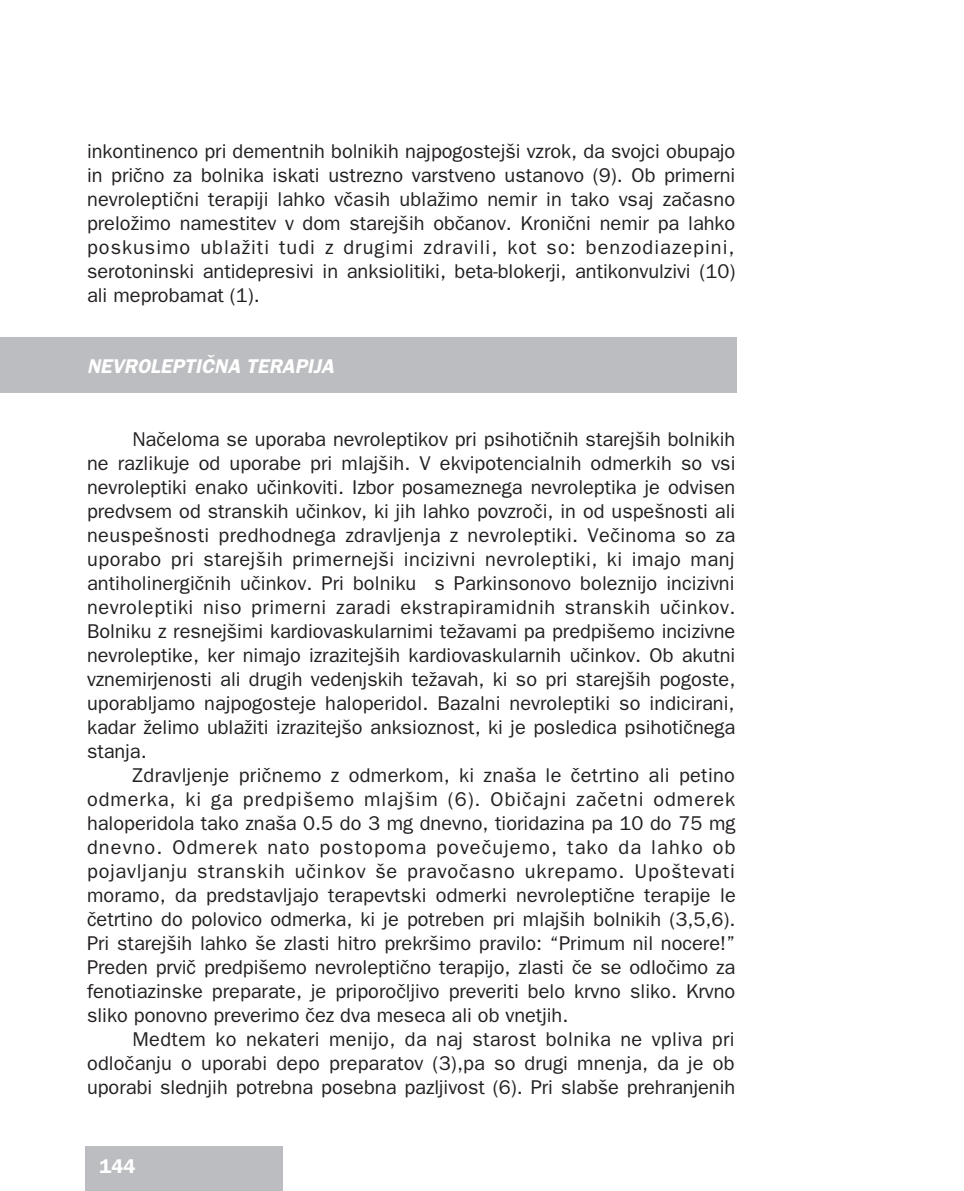
<style>
.page{position:relative;width:964px;height:1191px;background:#fff}
.page>*{position:absolute;margin:0;border:0;box-sizing:border-box;transform-origin:0 0}
.t1{font:20px/24px "SS Franklin Gothic";color:#231f20;text-align:justify}
.t2{font:italic 600 20px "SS Franklin Gothic";color:#fff}
.t3{font:600 20px "SS Franklin Gothic";color:#fff}
</style>
<div class="page">
<div style="left:85px;top:1146px;width:197px;height:45px;background:#bcbdc0"></div>
<div style="left:0;top:337px;width:737px;height:56px;background:#bcbdc0"></div>
<p class="t1" style="left:87px;top:139px;width:650px">inkontinenco pri dementnih bolnikih najpogostej{i vzrok, da svojci obupajo in pri~no za bolnika iskati ustrezno varstveno ustanovo (9). Ob primerni nevrolepti~ni terapiji lahko v~asih ubla`imo nemir in tako vsaj za~asno prelo`imo namestitev v dom starej{ih ob~anov. Kroni~ni nemir pa lahko poskusimo ubla`iti tudi z drugimi zdravili, kot so: benzodiazepini, serotoninski antidepresivi in anksiolitiki, beta-blokerji, antikonvulzivi (10) ali meprobamat (1).</p>
<p class="t2" style="left:87px;top:354px;width:248px">NEVROLEPTI^NA TERAPIJA</p>
<p class="t1" style="left:87px;top:427px;width:650px;text-indent:45px">Na~eloma se uporaba nevroleptikov pri psihoti~nih starej{ih bolnikih ne razlikuje od uporabe pri mlaj{ih. V ekvipotencialnih odmerkih so vsi nevroleptiki enako u~inkoviti. Izbor posameznega nevroleptika je odvisen predvsem od stranskih u~inkov, ki jih lahko povzro~i, in od uspe{nosti ali neuspe{nosti predhodnega zdravljenja z nevroleptiki. Ve~inoma so za uporabo pri starej{ih primernej{i incizivni nevroleptiki, ki imajo manj antiholinergi~nih u~inkov. Pri bolniku s Parkinsonovo boleznijo incizivni nevroleptiki niso primerni zaradi ekstrapiramidnih stranskih u~inkov.<br>Bolniku z resnej{imi kardiovaskularnimi te`avami pa predpi{emo incizivne nevroleptike, ker nimajo izrazitej{ih kardiovaskularnih u~inkov. Ob akutni vznemirjenosti ali drugih vedenjskih te`avah, ki so pri starej{ih pogoste, uporabljamo najpogosteje haloperidol. Bazalni nevroleptiki so indicirani, kadar `elimo ubla`iti izrazitej{o anksioznost, ki je posledica psihoti~nega stanja.</p>
<p class="t1" style="left:87px;top:763px;width:650px;text-indent:45px">Zdravljenje pri~nemo z odmerkom, ki zna{a le ~etrtino ali petino odmerka, ki ga predpi{emo mlaj{im (6). Obi~ajni za~etni odmerek haloperidola tako zna{a 0.5 do 3 mg dnevno, tioridazina pa 10 do 75 mg dnevno. Odmerek nato postopoma pove~ujemo, tako da lahko ob pojavljanju stranskih u~inkov {e pravo~asno ukrepamo. Upo{tevati moramo, da predstavljajo terapevtski odmerki nevrolepti~ne terapije le ~etrtino do polovico odmerka, ki je potreben pri mlaj{ih bolnikih (3,5,6).<br>Pri starej{ih lahko {e zlasti hitro prekr{imo pravilo: “Primum nil nocere!” Preden prvi~ predpi{emo nevrolepti~no terapijo, zlasti ~e se odlo~imo za fenotiazinske preparate, je priporo~ljivo preveriti belo krvno sliko. Krvno sliko ponovno preverimo ~ez dva meseca ali ob vnetjih.</p>
<p class="t1" style="left:87px;top:1027px;width:650px;text-indent:45px">Medtem ko nekateri menijo, da naj starost bolnika ne vpliva pri odlo~anju o uporabi depo preparatov (3),pa so drugi mnenja, da je ob uporabi slednjih potrebna posebna pazljivost (6). Pri slab{e prehranjenih</p>
<p class="t3" style="left:99px;top:1154px;width:38px">144</p>
</div>
